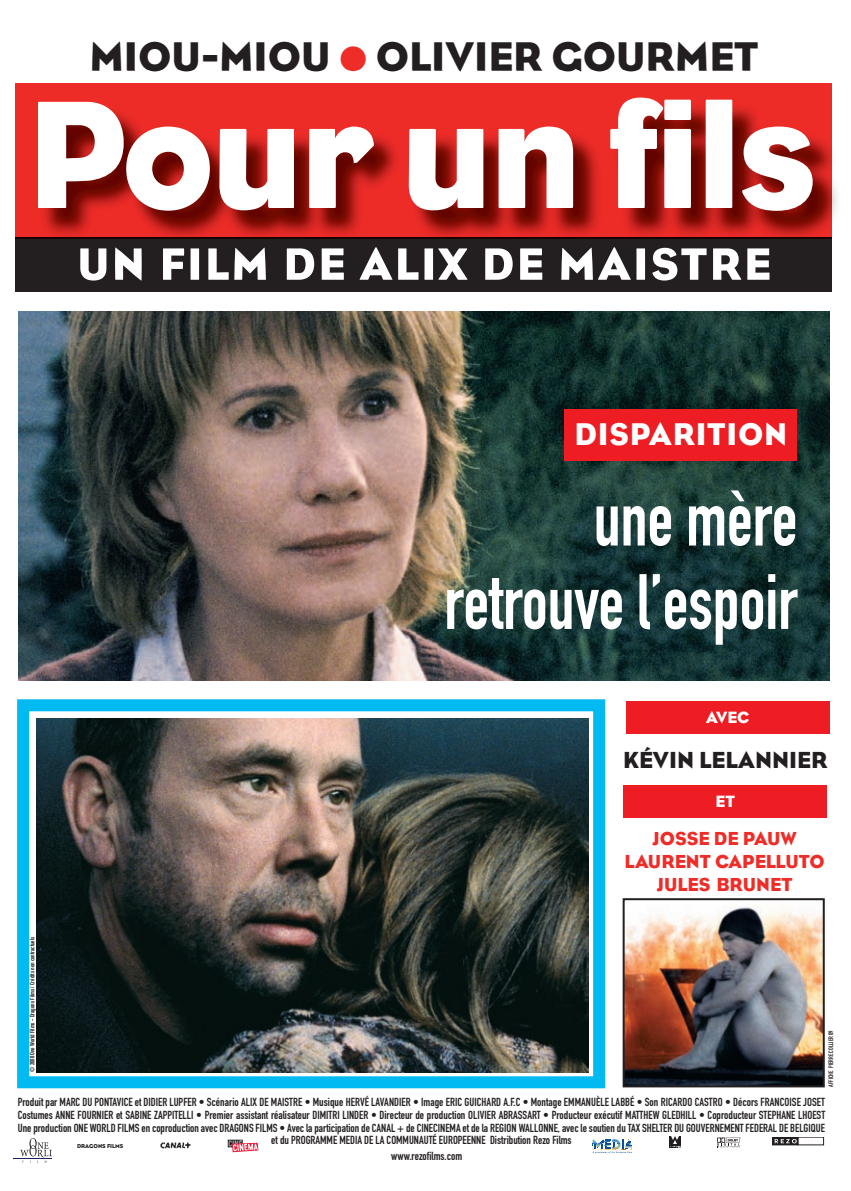
<style>
.page{position:relative;width:851px;height:1191px;background:#fff}
.page>*{position:absolute;margin:0;border:0;box-sizing:border-box;transform-origin:0 0}
.t1{font:156.6px "Bureau Eagle";letter-spacing:-.025em;color:#fff}
.t2{font:77px/83.4px "DIN Engschrift";color:#fff;text-align:right;scale:.9 1}
.t3{font:42.4px "Bureau Eagle";color:#231f20}
.t4{font:32px "Bureau Eagle";letter-spacing:.025em;color:#fff}
.t5{font:23.8px "Bureau Eagle";color:#231f20}
.t6{font:19.2px/23px "Bureau Eagle";color:#ee2d28;text-align:center}
.t7{font:16.6px "Bureau Eagle";color:#fff}
.t8{font:11.6px/12.8px "DIN Engschrift";color:#231f20;text-align:center}
.t9{font:6.4px "DIN Engschrift";color:#231f20}
.t10{font:5.8px "Bureau Eagle";color:#231f20}
.s1{color:#ee2d28}
</style>
<div class="page">
<img style="left:15px;top:70px;width:822px;height:222px">
<img style="left:16px;top:84px;width:815px;height:207px">
<img style="left:16px;top:238px;width:815px;height:1px">
<img style="left:92px;top:70px;width:232px;height:1px">
<svg style="left:347px;top:70px;width:12px;height:1px"></svg>
<img style="left:386px;top:70px;width:288px;height:2px">
<img style="left:80px;top:247px;width:353px;height:34px">
<img style="left:18px;top:311px;width:811px;height:369px">
<div style="left:564px;top:409px;width:233px;height:52px;background:#ee1d23"></div>
<div style="left:623px;top:784px;width:204px;height:33px;background:#ee1d23"></div>
<div style="left:17px;top:699px;width:588px;height:389px;border:12px solid #00baf1"></div>
<img style="left:36px;top:718px;width:552px;height:354px">
<img style="left:625px;top:906px;width:196px;height:178px">
<div style="left:622px;top:898px;width:202px;height:189px;border:2px solid #231f20"></div>
<div style="left:625px;top:700px;width:204px;height:33px;background:#ee1d23"></div>
<div style="left:772px;top:1137px;width:25px;height:8px;border:1px solid #231f20"></div>
<svg style="left:774px;top:1139px;width:44px;height:4px"></svg>
<hr style="left:13px;top:1158px;width:39px;height:1px;background:#192357">
<svg style="left:20px;top:1138px;width:32px;height:24px"></svg>
<svg style="left:592px;top:1139px;width:40px;height:13px"></svg>
<svg style="left:228px;top:1139px;width:15px;height:1px"></svg>
<svg style="left:228px;top:1140px;width:30px;height:12px"></svg>
<svg style="left:717px;top:1137px;width:23px;height:10px"></svg>
<svg style="left:669px;top:1136px;width:11px;height:12px"></svg>
<img style="left:160px;top:1142px;width:31px;height:7px">
<h3 class="t3" style="left:89px;top:31px;width:670px">MIOU-MIOU <span class="s1">•</span> OLIVIER GOURMET</h3>
<h1 class="t1" style="left:26px;top:62px;width:792px">Pour un fils</h1>
<h3 class="t4" style="left:574px;top:415px;width:214px">DISPARITION</h3>
<h2 class="t2" style="left:444px;top:484px;width:394px">une mère retrouve l’espoir</h2>
<h3 class="t7" style="left:706px;top:707px;width:44px">AVEC</h3>
<h3 class="t5" style="left:623px;top:746px;width:206px">KÉVIN LELANNIER</h3>
<p class="t9" style="left:30px;top:1071px;width:137px;rotate:-90deg">© 2008 One World Films - Dragons Films / Crédits non contractuels</p>
<h3 class="t7" style="left:715px;top:791px;width:21px">ET</h3>
<h3 class="t6" style="left:624px;top:827px;width:201px">JOSSE DE PAUW<br>LAURENT CAPELLUTO<br>JULES BRUNET</h3>
<p class="t9" style="left:828px;top:1086px;width:58px;rotate:-90deg">AFFICHE PIERRE COLLIER 09</p>
<p class="t8" style="left:18px;top:1096px;width:808px">Produit par MARC DU PONTAVICE et DIDIER LUPFER • Scénario ALIX DE MAISTRE • Musique HERVÉ LAVANDIER • Image ERIC GUICHARD A.F.C • Montage EMMANUÈLE LABBÉ • Son RICARDO CASTRO • Décors FRANCOISE JOSET Costumes ANNE FOURNIER et SABINE ZAPPITELLI • Premier assistant réalisateur DIMITRI LINDER • Directeur de production OLIVIER ABRASSART • Producteur exécutif MATTHEW GLEDHILL • Coproducteur STEPHANE LHOEST Une production ONE WORLD FILMS en coproduction avec DRAGONS FILMS • Avec la participation de CANAL + de CINECINEMA et de la REGION WALLONNE, avec le soutien du TAX SHELTER DU GOUVERNEMENT FEDERAL DE BELGIQUE et du PROGRAMME MEDIA DE LA COMMUNAUTÉ EUROPEENNE Distribution Rezo Films</p>
<p class="t10" style="left:77px;top:1142px;width:48px">DRAGONS FILMS</p>
<p class="t8" style="left:391px;top:1151px;width:72px">www.rezofilms.com</p>
</div>
